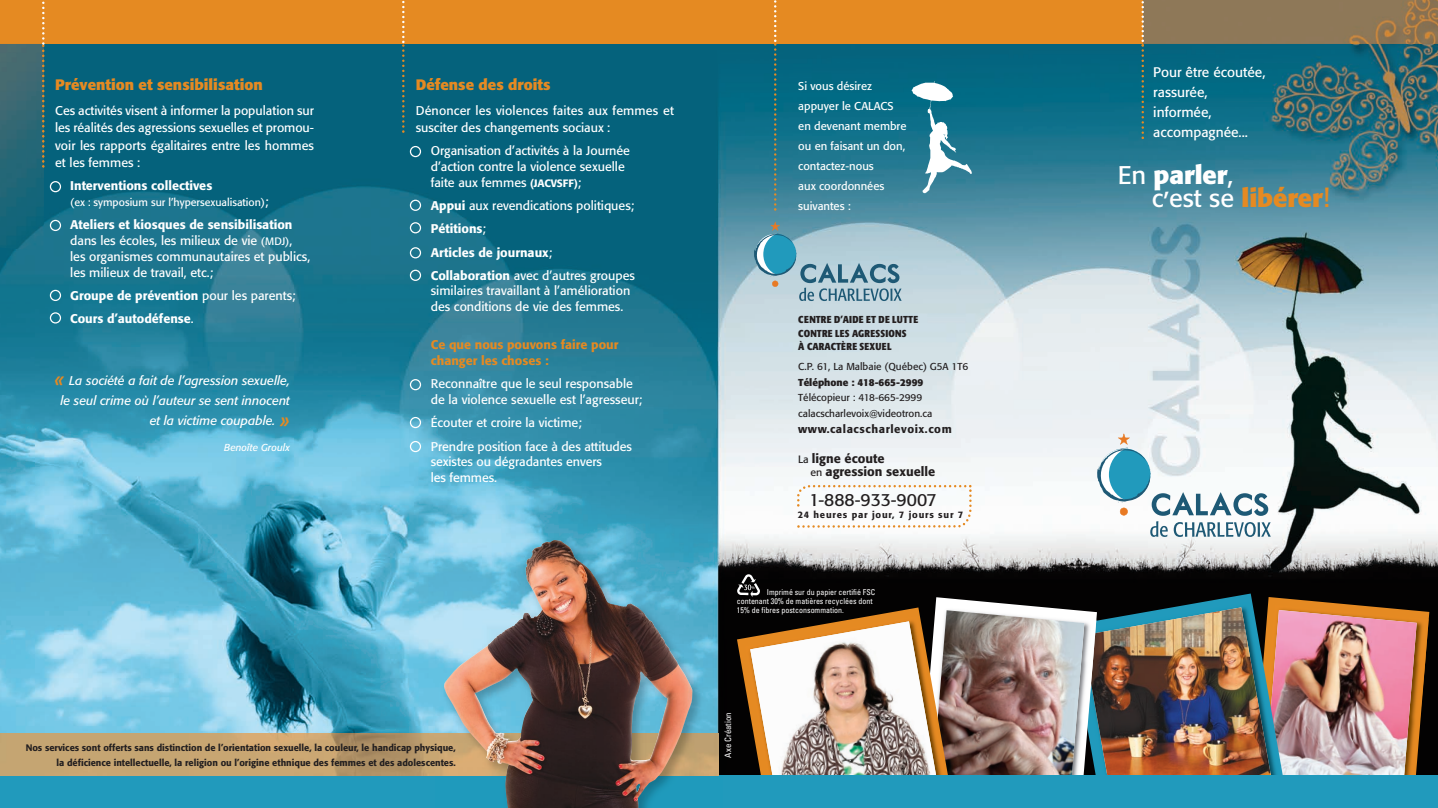
<style>
.page{position:relative;width:1438px;height:808px;background:#fff}
.page>*{position:absolute;margin:0;border:0;box-sizing:border-box;transform-origin:0 0}
.t1{font:25.38px/23.5px "Formata";color:#fff}
.t2{font:17.5px "Formata";color:#231f20}
.t3{font:700 15px "Formata";color:#e58a22}
.t4{font:13.75px/20px "Formata";color:#fff}
.t5{font:500 12.62px/12.6px "Formata";color:#231f20}
.t6{font:12.5px/15.8px "Formata";color:#fff}
.t7{font:italic 12.5px/20px "Formata";color:#fff;text-align:right}
.t8{font:500 12.5px/23.2px "Formata";color:#fff}
.t9{font:500 12.5px/15.8px "Formata";color:#e58a22}
.t10{font:11.25px/20px "Formata";color:#fff}
.t11{font:500 11.25px "Formata";letter-spacing:.05em;color:#231f20}
.t12{font:10.62px "Formata";color:#fff}
.t13{font:10px/15.8px "Formata";color:#231f20}
.t14{font:700 condensed 10px/13.8px "Formata";letter-spacing:.02em;color:#231f20}
.t15{font:700 10px "Formata";color:#231f20}
.t16{font:italic 10px "Formata";color:#fff}
.t17{font:500 9.38px/15px "Formata";color:#231f20;text-align:right}
.t18{font:500 9.38px "Formata";letter-spacing:.085em;color:#231f20}
.t19{font:condensed 8.75px "Univers";color:#fff}
.t20{font:condensed 8.12px/8.8px "Univers";color:#fff}
.s1{font-size:12.5px}
.s2{font-weight:500}
.s3{font-size:10.62px}
.s4{font-weight:400}
.s5{font-size:22.5px;color:#e58a22}
.s6{font-weight:500;font-size:10.62px}
.s7{font-weight:400;font-size:10.5px}
.s8{font-weight:700}
.s9{font-weight:700;color:#e58a22}
.s10{color:#e58a22}
</style>
<div class="page">
<img style="left:0;top:44px;width:1438px;height:731px">
<svg style="left:1097px;top:433px;width:174px;height:104px"></svg>
<div style="left:0;top:775px;width:1438px;height:33px;background:#219abc"></div>
<div style="left:0;top:0;width:1142px;height:44px;background:#e58a22"></div>
<svg style="left:402px;top:0;width:3px;height:133px"></svg>
<svg style="left:774px;top:0;width:2px;height:211px"></svg>
<svg style="left:50px;top:181px;width:11px;height:11px"></svg>
<svg style="left:410px;top:146px;width:11px;height:11px"></svg>
<svg style="left:410px;top:200px;width:11px;height:11px"></svg>
<svg style="left:410px;top:222px;width:11px;height:11px"></svg>
<svg style="left:410px;top:247px;width:11px;height:11px"></svg>
<svg style="left:410px;top:270px;width:11px;height:11px"></svg>
<svg style="left:410px;top:441px;width:11px;height:11px"></svg>
<svg style="left:410px;top:417px;width:11px;height:11px"></svg>
<svg style="left:410px;top:379px;width:11px;height:11px"></svg>
<svg style="left:50px;top:220px;width:11px;height:11px"></svg>
<svg style="left:50px;top:290px;width:11px;height:11px"></svg>
<svg style="left:50px;top:312px;width:11px;height:12px"></svg>
<img style="left:0;top:734px;width:435px;height:41px">
<img style="left:1144px;top:0;width:294px;height:44px">
<svg style="left:1141px;top:0;width:3px;height:139px"></svg>
<svg style="left:754px;top:221px;width:148px;height:80px;background:#8fb6c5"></svg>
<svg style="left:796px;top:484px;width:177px;height:45px"></svg>
<img style="left:0;top:44px;width:44px;height:206px">
<svg style="left:42px;top:1px;width:3px;height:167px"></svg>
<img style="left:737px;top:574px;width:692px;height:201px">
<img style="left:435px;top:514px;width:288px;height:262px">
<img style="left:444px;top:540px;width:249px;height:268px">
<img style="left:911px;top:81px;width:61px;height:93px">
<p class="t3" style="left:55px;top:78px;width:209px">Prévention et sensibilisation</p>
<p class="t6" style="left:55px;top:103px;width:260px;line-height:17.5px;text-align:justify">Ces activités visent à informer la population sur les réalités des agressions sexuelles et promou&shy;voir les rapports égalitaires entre les hommes et les femmes :</p>
<p class="t8" style="left:70px;top:175px;width:144px">Interventions collectives</p>
<p class="t12" style="left:70px;top:198px;width:200px">(ex : symposium sur l’hypersexualisation)<span class="s1">;</span></p>
<p class="t6" style="left:70px;top:218px;width:242px"><span class="s2">Ateliers et kiosques de sensibilisation </span>dans les écoles, les milieux de vie <span class="s3">(MDJ)</span>, les organismes communautaires et publics, les milieux de travail, etc.;</p>
<p class="t8" style="left:70px;top:285px;width:227px">Groupe de prévention <span class="s4">pour les parents;<br></span>Cours d’autodéfense<span class="s4">.</span></p>
<p class="t7" style="left:55px;top:371px;width:237px"><span class="s5">«</span> La société a fait de l’agression sexuelle, le seul crime où l’auteur se sent innocent et la victime coupable. <span class="s5">»</span></p>
<p class="t16" style="left:224px;top:443px;width:67px">Benoîte Groulx</p>
<p class="t3" style="left:416px;top:78px;width:136px">Défense des droits</p>
<p class="t6" style="left:416px;top:103px;width:260px;line-height:17.5px">Dénoncer les violences faites aux femmes et susciter des changements sociaux :</p>
<p class="t6" style="left:431px;top:144px;width:201px">Organisation d’activités à la Journée d’action contre la violence sexuelle faite aux femmes <span class="s6">(JACVSFF)</span>;</p>
<p class="t6" style="left:431px;top:195px;width:206px;line-height:23.2px"><span class="s2">Appui</span> aux revendications politiques;<br><span class="s2">Pétitions</span>;<br><span class="s2">Articles de journaux</span>;<br><span class="s2">Collaboration</span> avec d’autres groupes</p>
<p class="t6" style="left:431px;top:284px;width:201px">similaires travaillant à l’amélioration des conditions de vie des femmes.</p>
<p class="t9" style="left:431px;top:338px;width:189px">Ce que nous pouvons faire pour changer les choses :</p>
<p class="t6" style="left:431px;top:377px;width:213px">Reconnaître que le seul responsable de la violence sexuelle est l’agresseur;</p>
<p class="t6" style="left:431px;top:412px;width:203px;line-height:23.2px">Écouter et croire la victime;<br>Prendre position face à des attitudes</p>
<p class="t6" style="left:431px;top:455px;width:173px">sexistes ou dégradantes envers les femmes.</p>
<p class="t17" style="left:26px;top:740px;width:432px">Nos services sont offerts sans distinction de l’orientation sexuelle, la couleur, le handicap physique, la déficience intellectuelle, la religion ou l’origine ethnique des femmes et des adolescentes.</p>
<p class="t10" style="left:798px;top:77px;width:110px">Si vous désirez appuyer le CALACS en devenant membre ou en faisant un don, contactez-nous<br>aux coordonnées suivantes :</p>
<p class="t14" style="left:798px;top:313px;width:121px">CENTRE D’AIDE ET DE LUTTE<br>CONTRE LES AGRESSIONS<br>À CARACTÈRE SEXUEL</p>
<p class="t13" style="left:798px;top:359px;width:171px">C.P. 61, La Malbaie (Québec) G5A 1T6</p>
<p class="t15" style="left:798px;top:378px;width:127px">Téléphone : 418-665-2999</p>
<p class="t13" style="left:798px;top:391px;width:135px">Télécopieur : 418-665-2999 calacscharlevoix@videotron.ca</p>
<p class="t11" style="left:798px;top:424px;width:155px">www.calacscharlevoix.com</p>
<p class="t5" style="left:811px;top:454px;width:126px;text-indent:-12px"><span class="s7">La</span> ligne écoute<br><span class="s7">en</span> agression sexuelle</p>
<h2 class="t2" style="left:809px;top:492px;width:129px">1-888-933-9007</h2>
<p class="t18" style="left:798px;top:511px;width:167px">24 heures par jour, 7 jours sur 7</p>
<p class="t20" style="left:737px;top:589px;width:140px;text-indent:30px">Imprimé sur du papier certifié FSC contenant 30% de matières recyclées dont<br>15% de fibres postconsommation.</p>
<p class="t19" style="left:725px;top:758px;width:47px;rotate:-90deg">Axe Création</p>
<p class="t4" style="left:1153px;top:64px;width:114px">Pour être écoutée, rassurée, informée, accompagnée...</p>
<h1 class="t1" style="left:1152px;top:165px;width:179px;text-indent:-34px">En <span class="s8">parler</span>,<br>c’est se <span class="s9">libérer</span><span class="s10">!</span></h1>
</div>
